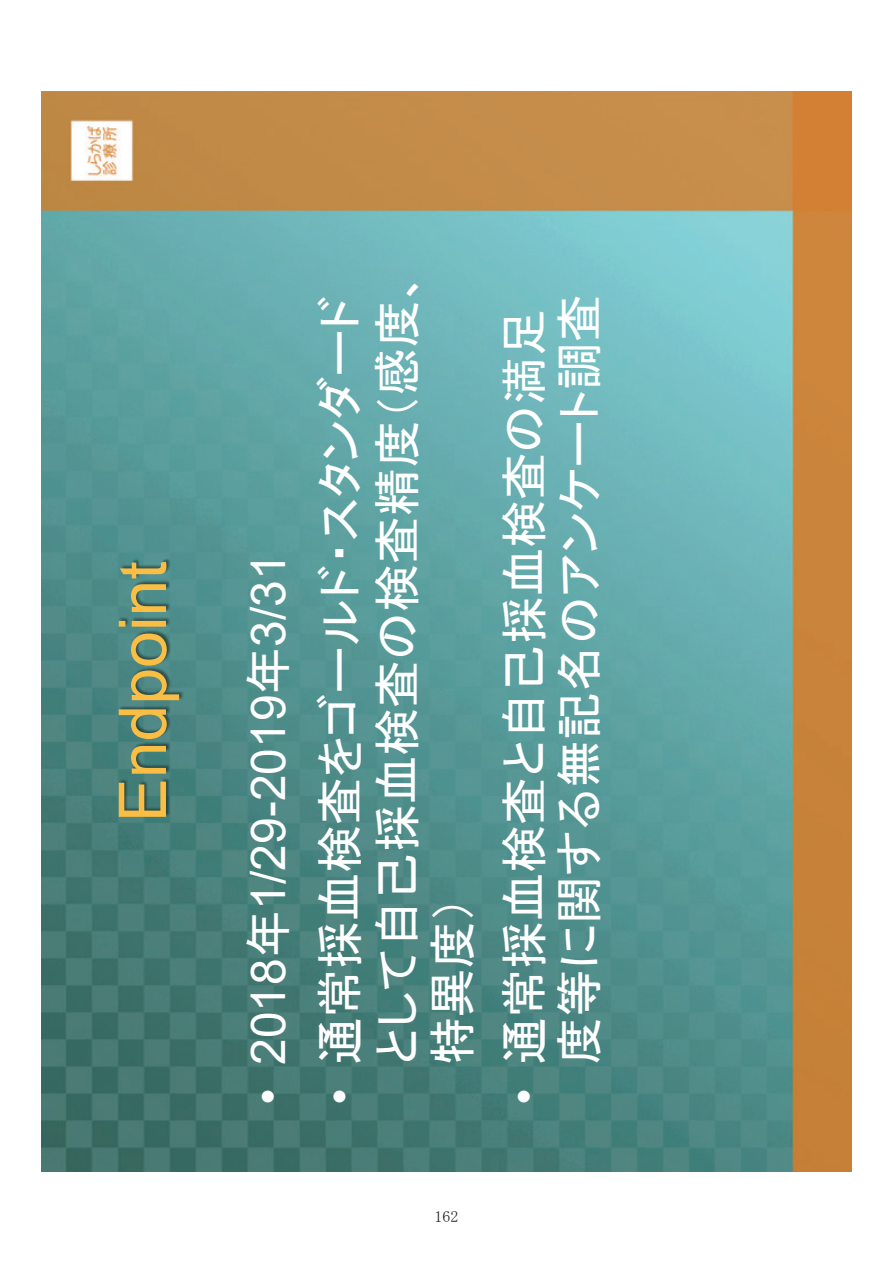
<style>
.page{position:relative;width:893px;height:1263px;background:#fff}
.page>*{position:absolute;margin:0;border:0;box-sizing:border-box;transform-origin:0 0}
.t1{font:66px "Arial";color:#f9be43}
.t2{font:48px/56.4px "MS P Gothic";color:#fff}
.t3{font:48px "Arial";color:#fff}
.t4{font:15.9px "MS Mincho";color:#231f20}
.s1{font-family:"MS P Gothic"}
.s2{font-family:"Arial"}
</style>
<div class="page">
<img style="left:41px;top:91px;width:810px;height:1080px">
<img style="left:81px;top:602px;width:145px;height:261px">
<img style="left:81px;top:498px;width:145px;height:104px">
<h1 class="t1" style="left:97px;top:822px;width:262px;rotate:-90deg">Endpoint</h1>
<p class="t3" style="left:235px;top:1105px;width:553px;rotate:-90deg">• 2018<span class="s1">年</span>1/29-2019<span class="s1">年</span>3/31</p>
<p class="t2" style="left:311px;top:1065px;width:798px;text-indent:-40px;rotate:-90deg"><span class="s2">•</span> 通常採血検査をゴールド・スタンダードとして自己採血検査の検査精度（感度、特異度）</p>
<p class="t2" style="left:496px;top:1065px;width:772px;line-height:55.2px;text-indent:-40px;rotate:-90deg"><span class="s2">•</span> 通常採血検査と自己採血検査の満足度等に関する無記名のアンケート調査</p>
<p class="t4" style="left:434px;top:1208px;width:25px">162</p>
</div>
